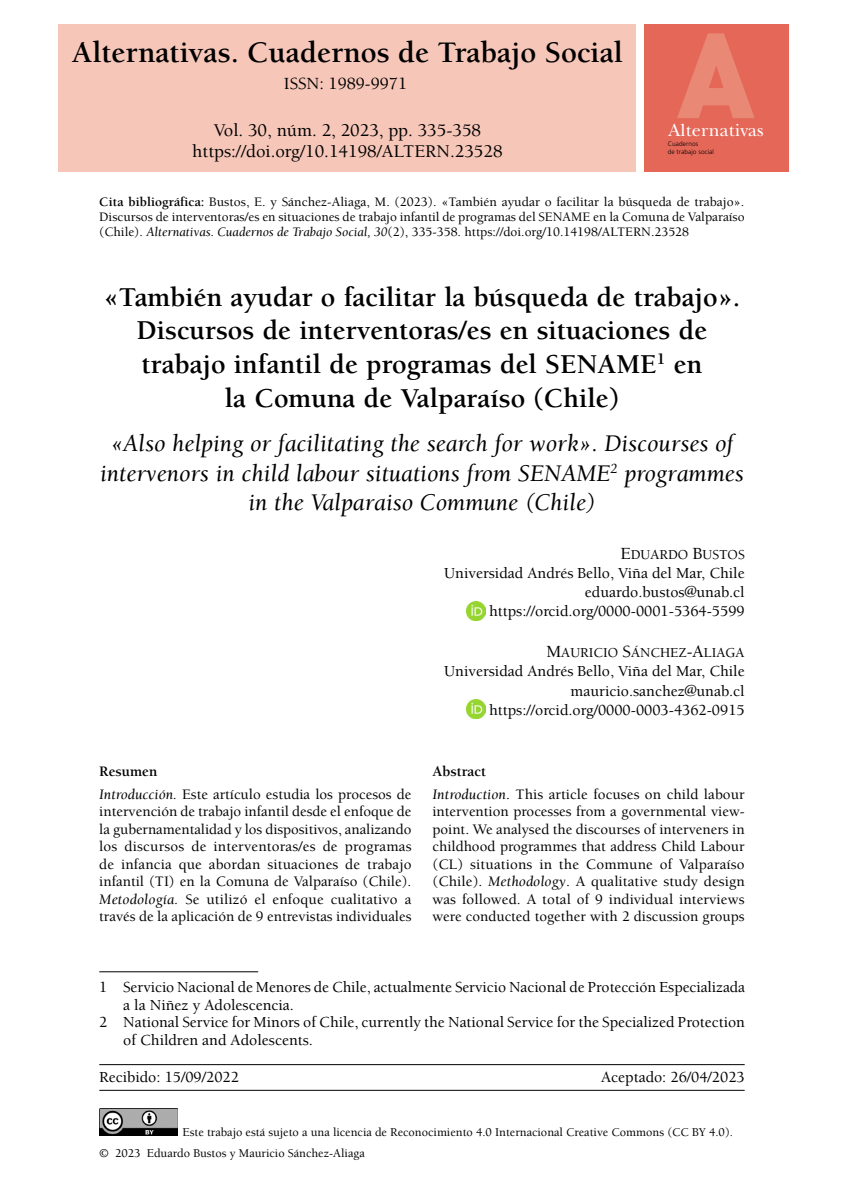
<style>
.page{position:relative;width:844px;height:1191px;background:#fff}
.page>*{position:absolute;margin:0;border:0;box-sizing:border-box;transform-origin:0 0}
.t1{font:700 30.62px "Berkeley MK";color:#000}
.t2{font:700 28px/33.8px "Berkeley MK";color:#000;text-align:center}
.t3{font:italic 24.5px/29.6px "Berkeley MK";color:#000;text-align:center}
.t4{font:18.38px/21px "Berkeley MK";color:#000;text-align:center}
.t5{font:18.03px "New Baskerville Std";letter-spacing:.015em;color:#fff}
.t6{font:17.5px "Berkeley MK";color:#000}
.t7{font:15.75px/19.2px "Berkeley MK";color:#000;text-align:right}
.t8{font:14.88px/17.5px "Berkeley MK";color:#000}
.t9{font:14px "Berkeley MK SC800";color:#000}
.t10{font:13.3px/14.9px "Berkeley MK";color:#000;text-align:justify}
.t11{font:12.25px/21.2px "Berkeley MK";color:#000}
.t12{font:300 6.48px/7.9px "Frutiger LT Std";letter-spacing:.01em;color:#000}
.s1{font-weight:700}
.s2{font-style:italic}
.s3{font-size:17.5px}
</style>
<div class="page">
<div style="left:643px;top:25px;width:145px;height:147px;background:#e46758"></div>
<div style="left:58px;top:25px;width:577px;height:147px;background:#f6c7b9"></div>
<svg style="left:677px;top:33px;width:77px;height:85px"></svg>
<img style="left:466px;top:601px;width:19px;height:19px">
<img style="left:466px;top:700px;width:19px;height:18px">
<hr style="left:99px;top:1064px;width:645px;height:1px;background:#000">
<hr style="left:99px;top:1089px;width:645px;height:1px;background:#000">
<hr style="left:99px;top:971px;width:159px;height:1px;background:#000">
<img style="left:99px;top:1108px;width:78px;height:27px">
<h1 class="t1" style="left:72px;top:36px;width:552px">Alternativas. Cuadernos de Trabajo Social</h1>
<p class="t6" style="left:284px;top:74px;width:125px">ISSN: 1989-9971</p>
<p class="t4" style="left:192px;top:120px;width:312px">Vol. 30, núm. 2, 2023, pp. 335-358 https://doi.org/10.14198/ALTERN.23528</p>
<p class="t10" style="left:99px;top:195px;width:646px"><span class="s1">Cita bibliográfica:</span> Bustos, E. y Sánchez-Aliaga, M. (2023). «También ayudar o facilitar la búsqueda de trabajo».<br>Discursos de interventoras/es en situaciones de trabajo infantil de programas del SENAME en la Comuna de Valparaíso (Chile). <span class="s2">Alternativas. Cuadernos de Trabajo Social, 30</span>(2), 335-358. https://doi.org/10.14198/ALTERN.23528</p>
<p class="t5" style="left:668px;top:120px;width:97px">Alternativas</p>
<p class="t12" style="left:667px;top:140px;width:48px">Cuadernos<br>de trabajo social</p>
<h2 class="t2" style="left:104px;top:280px;width:638px">«También ayudar o facilitar la búsqueda de trabajo».<br>Discursos de interventoras/es en situaciones de trabajo infantil de programas del SENAME<sup>1</sup> en<br>la Comuna de Valparaíso (Chile)</h2>
<h3 class="t3" style="left:100px;top:429px;width:645px">«Also helping or facilitating the search for work». Discourses of intervenors in child labour situations from SENAME<sup>2</sup> programmes in the Valparaiso Commune (Chile)</h3>
<p class="t9" style="left:620px;top:547px;width:126px"><span class="s3">E</span>DUARDO <span class="s3">B</span>USTOS</p>
<p class="t7" style="left:444px;top:563px;width:302px">Universidad Andrés Bello, Viña del Mar, Chile eduardo.bustos@unab.cl https://orcid.org/0000-0001-5364-5599</p>
<p class="t9" style="left:546px;top:645px;width:200px"><span class="s3">M</span>AURICIO <span class="s3">S</span>ÁNCHEZ<span class="s3">-A</span>LIAGA</p>
<p class="t7" style="left:444px;top:662px;width:302px">Universidad Andrés Bello, Viña del Mar, Chile mauricio.sanchez@unab.cl https://orcid.org/0000-0003-4362-0915</p>
<p class="t8" style="left:99px;top:761px;width:314px;line-height:22.4px"><span class="s1">Resumen<br></span><span class="s2">Introducción.</span> Este artículo estudia los procesos de</p>
<p class="t8" style="left:99px;top:803px;width:314px;text-align:justify">intervención de trabajo infantil desde el enfoque de la gubernamentalidad y los dispositivos, analizando los discursos de interventoras/es de programas de infancia que abordan situaciones de trabajo infantil (TI) en la Comuna de Valparaíso (Chile).<br><span class="s2">Metodología.</span> Se utilizó el enfoque cualitativo a través de la aplicación de 9 entrevistas individuales</p>
<p class="t8" style="left:432px;top:761px;width:314px;line-height:22.4px"><span class="s1">Abstract<br></span><span class="s2">Introduction</span>. This article focuses on child labour</p>
<p class="t8" style="left:432px;top:803px;width:314px;text-align:justify">intervention processes from a governmental view&shy;point. We analysed the discourses of interveners in childhood programmes that address Child Labour (CL) situations in the Commune of Valparaíso (Chile). <span class="s2">Methodology</span>. A qualitative study design was followed. A total of 9 individual interviews were conducted together with 2 discussion groups</p>
<p class="t7" style="left:99px;top:977px;width:647px">1 Servicio Nacional de Menores de Chile, actualmente Servicio Nacional de Protección Especializada</p>
<p class="t7" style="left:123px;top:995px;width:172px">a la Niñez y Adolescencia.</p>
<p class="t7" style="left:99px;top:1012px;width:647px">2 National Service for Minors of Chile, currently the National Service for the Specialized Protection</p>
<p class="t7" style="left:123px;top:1030px;width:191px">of Children and Adolescents.</p>
<p class="t7" style="left:99px;top:1068px;width:141px">Recibido: 15/09/2022</p>
<p class="t7" style="left:601px;top:1068px;width:145px">Aceptado: 26/04/2023</p>
<p class="t11" style="left:99px;top:1121px;width:635px;text-indent:83px">Este trabajo está sujeto a una licencia de Reconocimiento 4.0 Internacional Creative Commons (CC BY 4.0). © 2023 Eduardo Bustos y Mauricio Sánchez-Aliaga</p>
</div>
